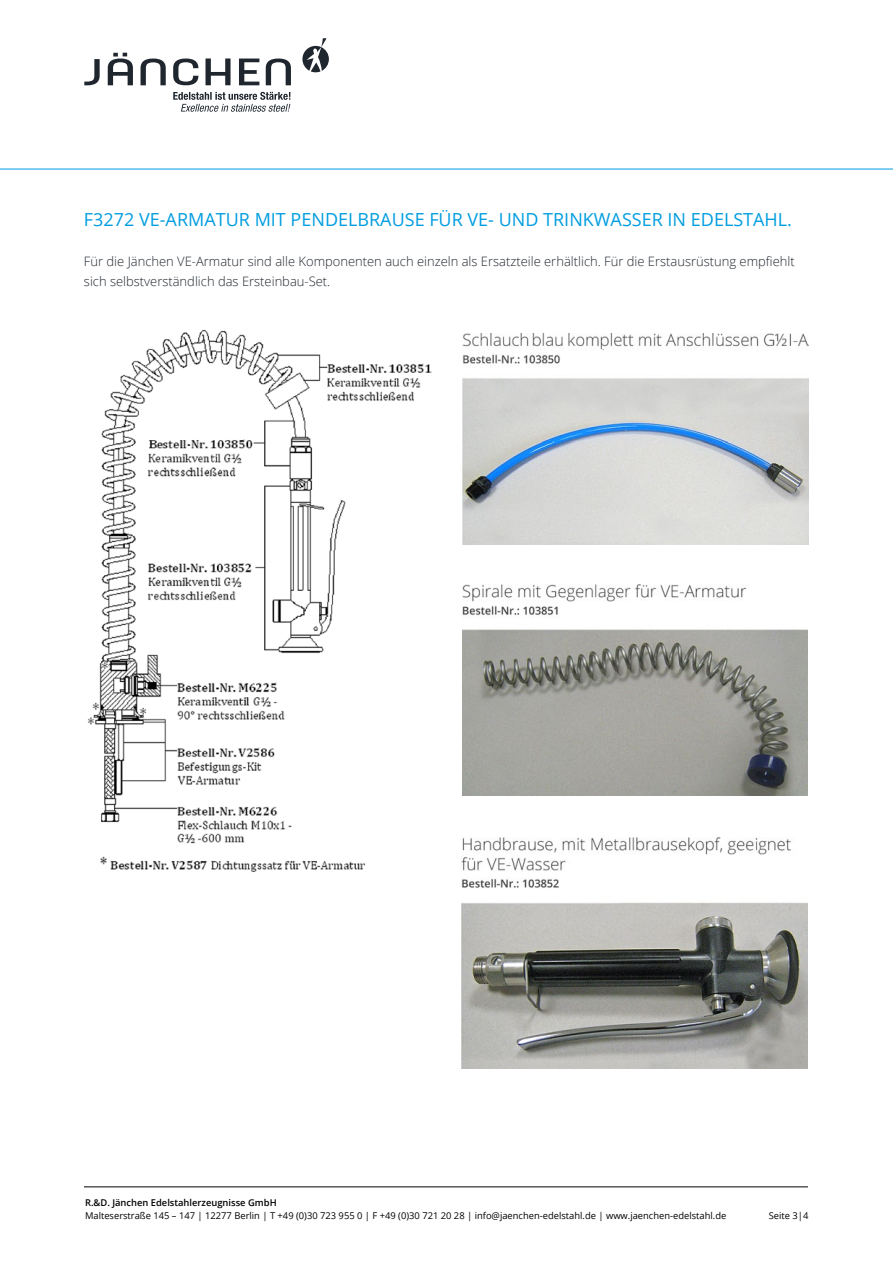
<style>
.page{position:relative;width:893px;height:1263px;background:#fff}
.page>*{position:absolute;margin:0;border:0;box-sizing:border-box;transform-origin:0 0}
.t1{font:18px "Open Sans";color:#009de0}
.t2{font:300 12.9px/20.1px "Open Sans";color:#1f262e}
.t3{font:9.3px "Open Sans";color:#000}
.t4{font:600 9.3px "Open Sans";color:#000}
</style>
<div class="page">
<hr style="left:0;top:169px;width:893px;height:1px;background:#009de0">
<svg style="left:108px;top:53px;width:25px;height:32px"></svg>
<svg style="left:141px;top:59px;width:25px;height:26px"></svg>
<svg style="left:173px;top:59px;width:25px;height:26px"></svg>
<svg style="left:205px;top:58px;width:26px;height:27px"></svg>
<svg style="left:239px;top:59px;width:20px;height:26px"></svg>
<svg style="left:266px;top:59px;width:25px;height:26px"></svg>
<svg style="left:84px;top:59px;width:16px;height:26px"></svg>
<svg style="left:302px;top:38px;width:27px;height:34px"></svg>
<svg style="left:173px;top:92px;width:117px;height:20px"></svg>
<hr style="left:84px;top:1186px;width:724px;height:1px;background:#000">
<img style="left:88px;top:329px;width:343px;height:543px">
<img style="left:462px;top:334px;width:346px;height:210px">
<img style="left:462px;top:585px;width:346px;height:211px">
<img style="left:462px;top:838px;width:346px;height:231px">
<h1 class="t1" style="left:84px;top:208px;width:709px">F3272 VE-Armatur mit Pend elbrause für VE- und Trinkwasser in Ed elstahl.</h1>
<p class="t2" style="left:84px;top:251px;width:712px">Für die Jänchen VE-Armatur sind alle Komponenten auch einzeln als Ersatzteile erhältlich. Für die Erstausrüstung empfiehlt sich selbstverständlich das Ersteinbau-Set.</p>
<p class="t4" style="left:85px;top:1196px;width:193px">R.&amp;D. Jänchen Edelstahlerzeugnisse GmbH</p>
<p class="t3" style="left:85px;top:1209px;width:643px">Malteserstraße 145 – 147 | 12277 Berlin | T +49 (0)30 723 955 0 | F +49 (0)30 721 20 28 | info@jaenchen-edelstahl.de | www.jaenchen-edelstahl.de</p>
<p class="t3" style="left:769px;top:1209px;width:41px">Seite 3|4</p>
</div>
